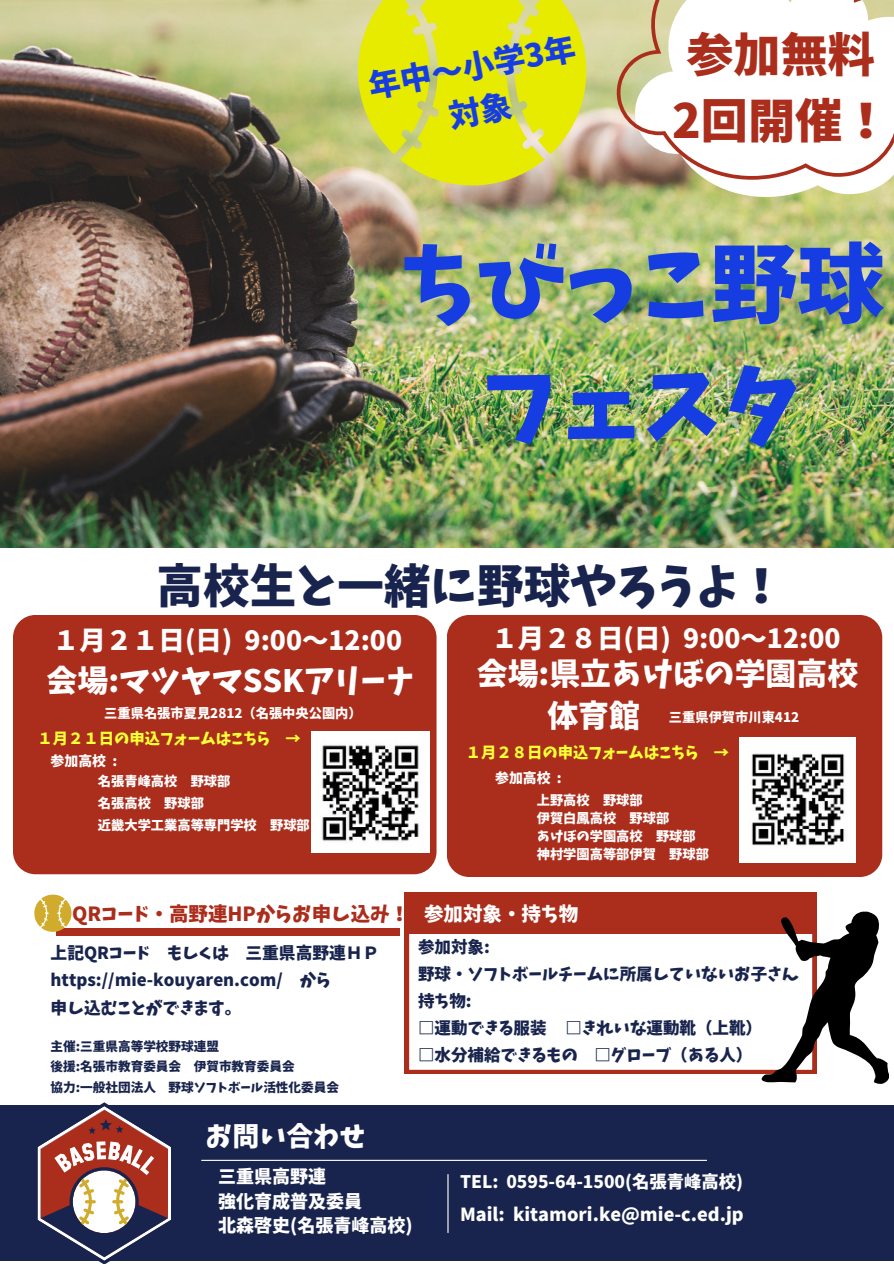
<style>
.page{position:relative;width:894px;height:1264px;background:#fff}
.page>*{position:absolute;margin:0;border:0;box-sizing:border-box;transform-origin:0 0}
.t1{font:87px "Keifont";color:#163de1}
.t2{font:47.1px "Keifont";color:#ab2d1c}
.t3{font:46.5px "Keifont";color:#18244d}
.t4{font:31.8px "Keifont";color:#163de1}
.t5{font:30.9px "Keifont";color:#fff}
.t6{font:26.85px "Keifont";color:#fff}
.t7{font:26.4px "Keifont";color:#fff}
.t8{font:19.5px "Keifont";color:#ab2d1c}
.t9{font:19.5px "Keifont";color:#fff}
.t10{font:18px "Keifont";color:#fff}
.t11{font:17.25px "Keifont";color:#fff}
.t12{font:16.65px/27.3px "Keifont";color:#18244d}
.t13{font:16.5px "Keifont";color:#18244d}
.t14{font:15.3px "Keifont";color:#fbff36}
.t15{font:13.8px "Keifont";color:#fff}
.t16{font:13.2px "Keifont";color:#fff}
.t17{font:12.6px "Keifont";color:#18244d}
</style>
<div class="page">
<div style="left:0;top:1105px;width:893px;height:155px;background:#18244d"></div>
<img style="left:0;top:0;width:893px;height:547px">
<hr style="left:201px;top:1159px;width:505px;height:1px;background:#fff">
<hr style="left:447px;top:1174px;width:1px;height:58px;background:#fff">
<svg style="left:34px;top:1102px;width:140px;height:161px"></svg>
<div style="left:56px;top:928px;width:344px;height:8px;background:#ab2d1c"></div>
<svg style="left:34px;top:894px;width:37px;height:37px"></svg>
<svg style="left:404px;top:892px;width:412px;height:181px"></svg>
<div style="left:405px;top:894px;width:411px;height:39px;background:#ab2d1c"></div>
<div style="left:13px;top:615px;width:423px;height:259px;background:#ab2d1c;border-radius:23px"></div>
<svg style="left:631px;top:180px;width:262px;height:23px"></svg>
<svg style="left:613px;top:0;width:280px;height:180px"></svg>
<svg style="left:761px;top:911px;width:127px;height:172px"></svg>
<div style="left:311px;top:731px;width:118px;height:121px;background:#fff"></div>
<div style="left:446px;top:615px;width:436px;height:262px;background:#ab2d1c;border-radius:22px"></div>
<div style="left:739px;top:736px;width:116px;height:126px;background:#fff"></div>
<img style="left:322px;top:745px;width:97px;height:96px">
<img style="left:751px;top:753px;width:94px;height:93px">
<svg style="left:358px;top:0;width:228px;height:185px;background:#dfe225"></svg>
<p class="t4" style="left:366px;top:72px;width:211px;rotate:-11deg">年中〜小学3年</p>
<p class="t2" style="left:686px;top:32px;width:190px">参加無料</p>
<p class="t2" style="left:672px;top:97px;width:219px">2回開催！</p>
<p class="t1" style="left:399px;top:241px;width:486px">ちびっこ野球</p>
<p class="t1" style="left:480px;top:363px;width:324px">フェスタ</p>
<p class="t3" style="left:157px;top:563px;width:629px">高校生と一緒に野球やろうよ！</p>
<p class="t7" style="left:53px;top:627px;width:350px">１月２１日(日) 9:00〜12:00</p>
<p class="t5" style="left:47px;top:666px;width:369px">会場:マツヤマSSKアリーナ</p>
<p class="t16" style="left:104px;top:706px;width:259px">三重県名張市夏見2812（名張中央公園内）</p>
<p class="t14" style="left:38px;top:731px;width:265px">１月２１日の申込フォームはこちら →</p>
<p class="t16" style="left:98px;top:774px;width:134px">名張青峰高校 野球部</p>
<p class="t15" style="left:51px;top:753px;width:68px">参加高校 :</p>
<p class="t16" style="left:98px;top:796px;width:107px">名張高校 野球部</p>
<p class="t16" style="left:98px;top:818px;width:213px">近畿大学工業高等専門学校 野球部</p>
<p class="t7" style="left:491px;top:625px;width:350px">１月２８日(日) 9:00〜12:00</p>
<p class="t5" style="left:476px;top:658px;width:383px">会場:県立あけぼの学園高校</p>
<p class="t5" style="left:547px;top:700px;width:94px">体育館</p>
<p class="t16" style="left:668px;top:710px;width:132px">三重県伊賀市川東412</p>
<p class="t14" style="left:465px;top:744px;width:265px">１月２８日の申込フォームはこちら →</p>
<p class="t15" style="left:495px;top:771px;width:68px">参加高校 :</p>
<p class="t16" style="left:536px;top:794px;width:107px">上野高校 野球部</p>
<p class="t16" style="left:536px;top:812px;width:134px">伊賀白鳳高校 野球部</p>
<p class="t16" style="left:536px;top:830px;width:160px">あけぼの学園高校 野球部</p>
<p class="t16" style="left:536px;top:848px;width:174px">神村学園高等部伊賀 野球部</p>
<p class="t8" style="left:72px;top:903px;width:338px">QRコード・高野連HPからお申し込み！</p>
<p class="t12" style="left:51px;top:939px;width:330px">上記QRコード もしくは 三重県高野連ＨＰhttps://mie-kouyaren.com/ から</p>
<p class="t12" style="left:51px;top:993px;width:192px">申し込むことができます。</p>
<p class="t17" style="left:51px;top:1039px;width:170px">主催:三重県高等学校野球連盟</p>
<p class="t17" style="left:51px;top:1060px;width:245px">後援:名張市教育委員会 伊賀市教育委員会</p>
<p class="t17" style="left:51px;top:1080px;width:290px">協力:一般社団法人 野球ソフトボール活性化委員会</p>
<p class="t6" style="left:205px;top:1123px;width:161px">お問い合わせ</p>
<p class="t9" style="left:424px;top:903px;width:155px">参加対象・持ち物</p>
<p class="t13" style="left:418px;top:938px;width:73px">参加対象:</p>
<p class="t13" style="left:418px;top:965px;width:382px">野球・ソフトボールチームに所属していないお子さん</p>
<p class="t13" style="left:418px;top:992px;width:55px">持ち物:</p>
<p class="t13" style="left:418px;top:1019px;width:345px">□運動できる服装 □きれいな運動靴（上靴）</p>
<p class="t13" style="left:418px;top:1046px;width:336px">□水分補給できるもの □グローブ（ある人）</p>
<p class="t10" style="left:218px;top:1167px;width:109px">三重県高野連</p>
<p class="t10" style="left:218px;top:1191px;width:145px">強化育成普及委員</p>
<p class="t10" style="left:218px;top:1216px;width:196px">北森啓史(名張青峰高校)</p>
<p class="t11" style="left:460px;top:1173px;width:284px">TEL: 0595-64-1500(名張青峰高校)</p>
<p class="t10" style="left:460px;top:1205px;width:285px">Mail: kitamori.ke@mie-c.ed.jp</p>
</div>
